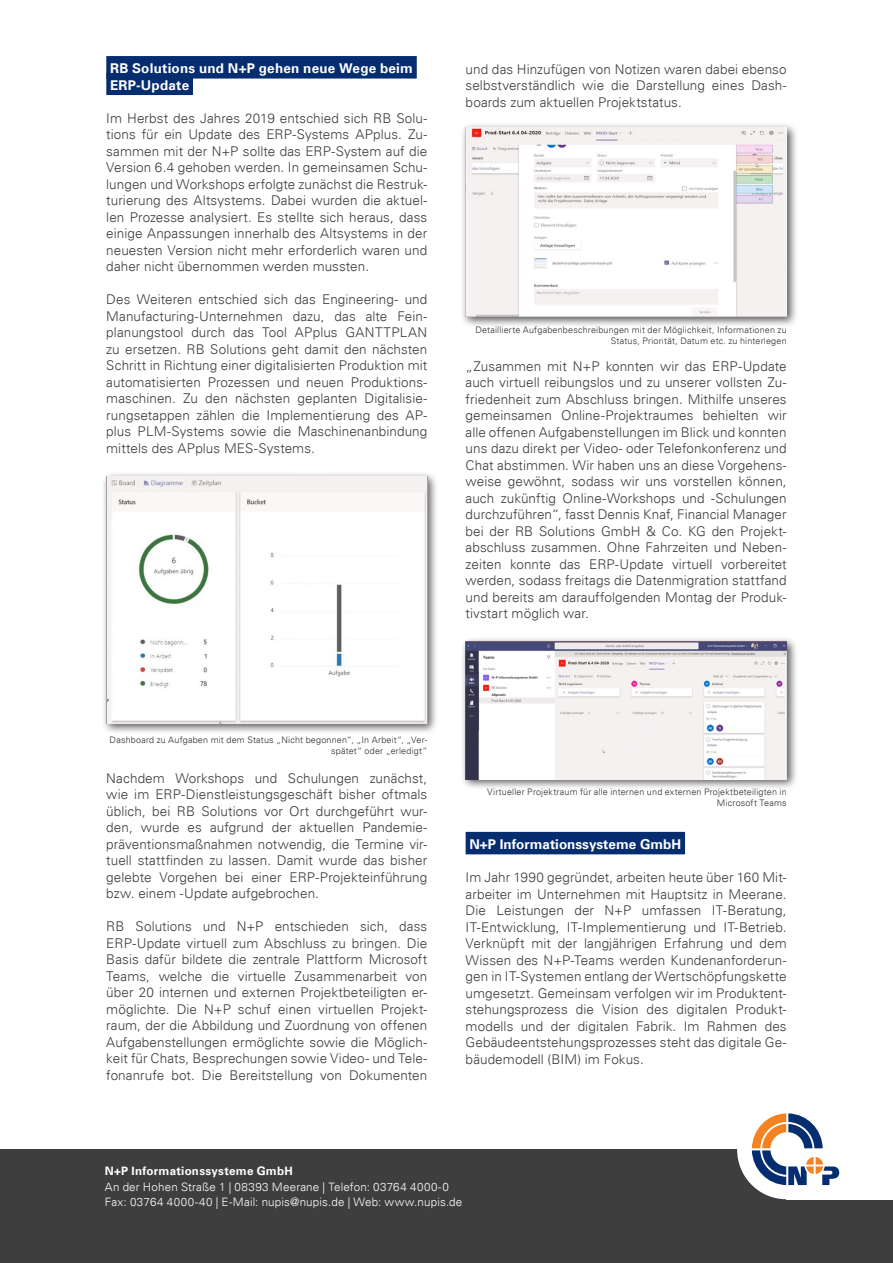
<style>
.page{position:relative;width:893px;height:1263px;background:#fff}
.page>*{position:absolute;margin:0;border:0;box-sizing:border-box;transform-origin:0 0}
.t1{font:300 13.5px/16.5px "Univers LT";letter-spacing:.005em;color:#3e3e3f;text-align:justify}
.t2{font:700 13.5px/16.5px "Univers LT";letter-spacing:.01em;color:#fff}
.t3{font:300 11.55px/15.8px "Univers LT";letter-spacing:.015em;color:#fff}
.t4{font:700 11.55px "Univers LT";letter-spacing:.02em;color:#fff}
.t5{font:300 9px/10.8px "Univers LT";letter-spacing:.02em;color:#312e29;text-align:right}
</style>
<div class="page">
<div style="left:0;top:1149px;width:893px;height:114px;background:#3e3e3f"></div>
<div style="left:786px;top:1100px;width:107px;height:99px;background:#fff"></div>
<div style="left:737px;top:1100px;width:98px;height:99px;background:#fff;border-radius:50%"></div>
<svg style="left:752px;top:1113px;width:87px;height:72px"></svg>
<div style="left:106px;top:56px;width:311px;height:23px;background:#052d6f"></div>
<div style="left:106px;top:73px;width:87px;height:22px;background:#052d6f"></div>
<div style="left:101px;top:471px;width:338px;height:263px;background:#231f20;opacity:.75"></div>
<img style="left:106px;top:476px;width:321px;height:247px">
<div style="left:466px;top:832px;width:219px;height:22px;background:#052d6f"></div>
<div style="left:460px;top:122px;width:338px;height:206px;background:#231f20;opacity:.75"></div>
<img style="left:466px;top:128px;width:321px;height:188px">
<div style="left:460px;top:636px;width:338px;height:154px;background:#231f20;opacity:.75"></div>
<img style="left:466px;top:641px;width:321px;height:138px">
<p class="t2" style="left:110px;top:60px;width:304px">RB Solutions und N+P gehen neue Wege beim<br>ERP-Update</p>
<p class="t1" style="left:106px;top:110px;width:323px">Im Herbst des Jahres 2019 entschied sich RB Solu&shy;tions für ein Update des ERP-Systems APplus. Zu&shy;sammen mit der N+P sollte das ERP-System auf die Version 6.4 gehoben werden. In gemeinsamen Schu&shy;lungen und Workshops erfolgte zunächst die Restruk&shy;turierung des Altsystems. Dabei wurden die aktuel&shy;len Prozesse analysiert. Es stellte sich heraus, dass einige Anpassungen innerhalb des Altsystems in der neuesten Version nicht mehr erforderlich waren und daher nicht übernommen werden mussten.</p>
<p class="t1" style="left:106px;top:291px;width:323px">Des Weiteren entschied sich das Engineering- und Manufacturing-Unternehmen dazu, das alte Fein&shy;planungstool durch das Tool APplus GANTTPLAN zu ersetzen. RB Solutions geht damit den nächsten Schritt in Richtung einer digitalisierten Produktion mit automatisierten Prozessen und neuen Produktions&shy;maschinen. Zu den nächsten geplanten Digitalisie&shy;rungsetappen zählen die Implementierung des AP&shy;plus PLM-Systems sowie die Maschinenanbindung mittels des APplus MES-Systems.</p>
<p class="t1" style="left:106px;top:687px;width:5px">‚</p>
<p class="t5" style="left:110px;top:735px;width:319px">Dashboard zu Aufgaben mit dem Status „Nicht begonnen“, „In Arbeit“, „Ver&shy;spätet“ oder „erledigt“</p>
<p class="t1" style="left:106px;top:770px;width:323px">Nachdem Workshops und Schulungen zunächst, wie im ERP-Dienstleistungsgeschäft bisher oftmals üblich, bei RB Solutions vor Ort durchgeführt wur&shy;den, wurde es aufgrund der aktuellen Pandemie&shy;präventionsmaßnahmen notwendig, die Termine vir&shy;tuell stattfinden zu lassen. Damit wurde das bisher gelebte Vorgehen bei einer ERP-Projekteinführung bzw. einem -Update aufgebrochen.</p>
<p class="t1" style="left:106px;top:918px;width:323px">RB Solutions und N+P entschieden sich, dass ERP-Update virtuell zum Abschluss zu bringen. Die Basis dafür bildete die zentrale Plattform Microsoft Teams, welche die virtuelle Zusammenarbeit von über 20 internen und externen Projektbeteiligten er&shy;möglichte. Die N+P schuf einen virtuellen Projekt&shy;raum, der die Abbildung und Zuordnung von offenen Aufgabenstellungen ermöglichte sowie die Möglich&shy;keit für Chats, Besprechungen sowie Video- und Tele&shy;fonanrufe bot. Die Bereitstellung von Dokumenten</p>
<p class="t1" style="left:466px;top:60px;width:323px">und das Hinzufügen von Notizen waren dabei ebenso selbstverständlich wie die Darstellung eines Dash&shy;boards zum aktuellen Projektstatus.</p>
<p class="t5" style="left:475px;top:324px;width:313px">Detaillierte Aufgabenbeschreibungen mit der Möglichkeit, Informationen zu<br>Status, Priorität, Datum etc. zu hinterlegen</p>
<p class="t1" style="left:466px;top:357px;width:323px">„Zusammen mit N+P konnten wir das ERP-Update auch virtuell reibungslos und zu unserer vollsten Zu&shy;friedenheit zum Abschluss bringen. Mithilfe unseres gemeinsamen Online-Projektraumes behielten wir alle offenen Aufgabenstellungen im Blick und konnten uns dazu direkt per Video- oder Telefonkonferenz und Chat abstimmen. Wir haben uns an diese Vorgehens&shy;weise gewöhnt, sodass wir uns vorstellen können, auch zukünftig Online-Workshops und -Schulungen durchzuführen“, fasst Dennis Knaf, Financial Manager bei der RB Solutions GmbH &amp; Co. KG den Projekt&shy;abschluss zusammen. Ohne Fahrzeiten und Neben&shy;zeiten konnte das ERP-Update virtuell vorbereitet werden, sodass freitags die Datenmigration stattfand und bereits am darauffolgenden Montag der Produk&shy;tivstart möglich war.</p>
<p class="t5" style="left:487px;top:787px;width:301px">Virtueller Projektraum für alle internen und externen Projektbeteiligten in<br>Microsoft Teams</p>
<p class="t2" style="left:469px;top:836px;width:213px">N+P Informationssysteme GmbH</p>
<p class="t1" style="left:466px;top:869px;width:323px">Im Jahr 1990 gegründet, arbeiten heute über 160 Mit&shy;arbeiter im Unternehmen mit Hauptsitz in Meerane.<br>Die Leistungen der N+P umfassen IT-Beratung, IT-Entwicklung, IT-Implementierung und IT-Betrieb.<br>Verknüpft mit der langjährigen Erfahrung und dem Wissen des N+P-Teams werden Kundenanforderun&shy;gen in IT-Systemen entlang der Wertschöpfungskette umgesetzt. Gemeinsam verfolgen wir im Produktent&shy;stehungsprozess die Vision des digitalen Produkt&shy;modells und der digitalen Fabrik. Im Rahmen des Gebäudeentstehungsprozesses steht das digitale Ge&shy;bäudemodell (BIM) im Fokus.</p>
<p class="t4" style="left:105px;top:1164px;width:189px">N+P Informationssysteme GmbH</p>
<p class="t3" style="left:105px;top:1178px;width:359px">An der Hohen Straße 1 | 08393 Meerane | Telefon: 03764 4000-0<br>Fax: 03764 4000-40 | E-Mail: nupis@nupis.de | Web: www.nupis.de</p>
</div>
